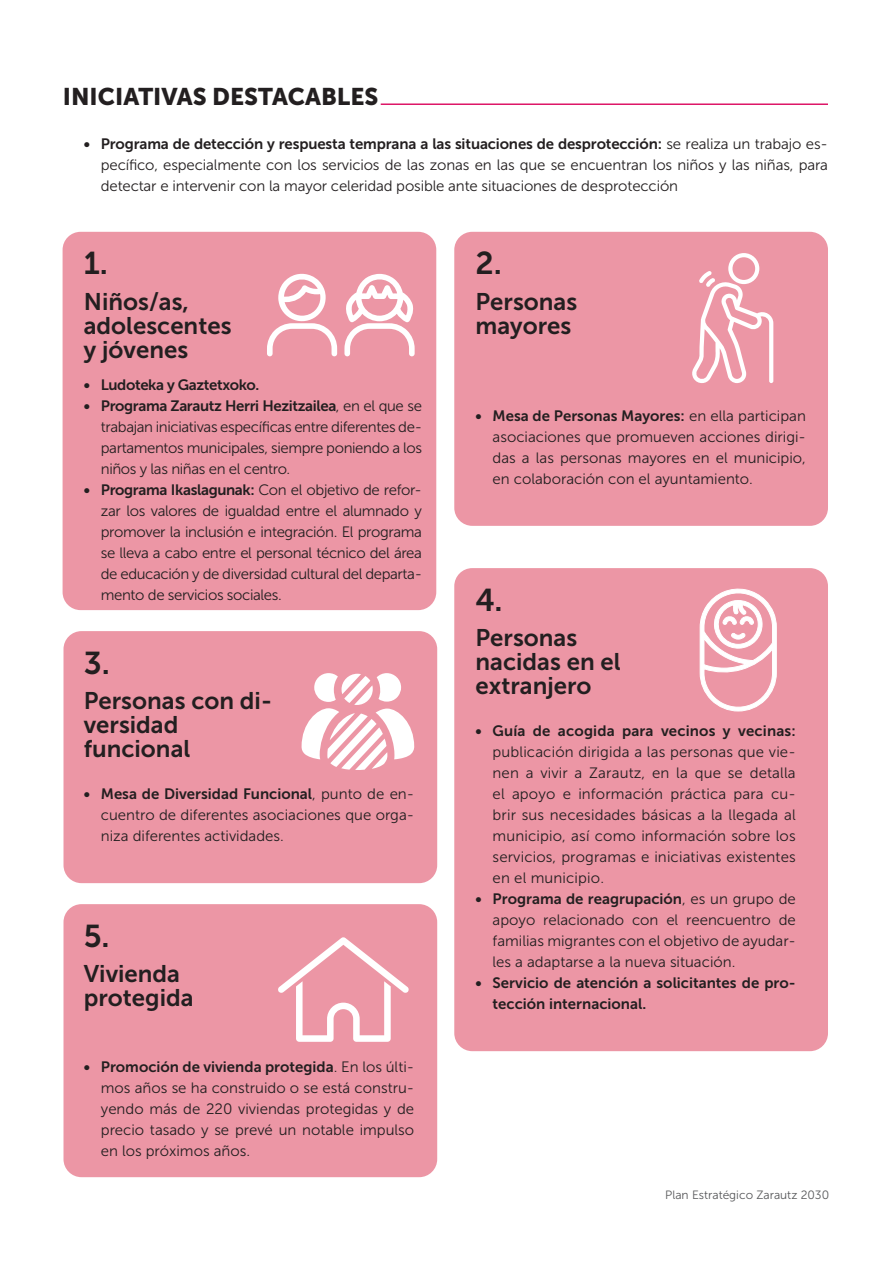
<style>
.page{position:relative;width:893px;height:1263px;background:#fff}
.page>*{position:absolute;margin:0;border:0;box-sizing:border-box;transform-origin:0 0}
.t1{font:31.5px "Museo Sans 700";color:#231f20}
.t2{font:24px/24px "Museo Sans 700";color:#231f20}
.t3{font:24px "Museo Sans 900";color:#231f20}
.t4{font:15px/21px "Museo Sans 300";letter-spacing:-.005em;color:#231f20;text-align:justify}
.t5{font:15px/21px "Museo Sans 700";color:#231f20}
.t6{font:15px "Museo Sans 700";letter-spacing:-.025em;color:#231f20}
.t7{font:12px "Museo Sans 300";color:#57585a}
.s1{font-family:"Museo Sans 300"}
</style>
<div class="page">
<hr style="left:381px;top:103px;width:447px;height:2px;background:#dd1667">
<div style="left:63px;top:232px;width:373px;height:378px;background:#ec96a5;border-radius:18px"></div>
<div style="left:63px;top:631px;width:374px;height:252px;background:#ec96a5;border-radius:18px"></div>
<div style="left:63px;top:904px;width:374px;height:273px;background:#ec96a5;border-radius:18px"></div>
<div style="left:454px;top:568px;width:374px;height:483px;background:#ec96a5;border-radius:18px"></div>
<div style="left:454px;top:232px;width:374px;height:294px;background:#ec96a5;border-radius:18px"></div>
<svg style="left:267px;top:274px;width:70px;height:82px"></svg>
<svg style="left:344px;top:274px;width:71px;height:82px"></svg>
<svg style="left:692px;top:253px;width:81px;height:130px"></svg>
<svg style="left:302px;top:673px;width:112px;height:97px"></svg>
<svg style="left:278px;top:937px;width:131px;height:105px"></svg>
<svg style="left:700px;top:588px;width:77px;height:123px"></svg>
<h2 class="t3" style="left:63px;top:83px;width:317px">INICIATIVAS DESTACABLES</h2>
<p class="t5" style="left:84px;top:133px;width:746px">• Programa de detección y respuesta temprana a las situaciones de desprotección: <span class="s1">se realiza un trabajo es-</span></p>
<p class="t4" style="left:101px;top:154px;width:729px">pecífico, especialmente con los servicios de las zonas en las que se encuentran los niños y las niñas, para detectar e intervenir con la mayor celeridad posible ante situaciones de desprotección</p>
<h1 class="t1" style="left:84px;top:246px;width:26px">1.</h1>
<h2 class="t2" style="left:84px;top:289px;width:149px">Niños/as, adolescentes y jóvenes</h2>
<p class="t6" style="left:84px;top:376px;width:177px">• Ludoteka y Gaztetxoko.</p>
<p class="t6" style="left:84px;top:397px;width:340px">• Programa Zarautz Herri Hezitzailea<span class="s1">, en el que se</span></p>
<p class="t4" style="left:101px;top:416px;width:323px">trabajan iniciativas específicas entre diferentes de&shy;partamentos municipales, siempre poniendo a los niños y las niñas en el centro.</p>
<p class="t6" style="left:84px;top:481px;width:340px">• Programa Ikaslagunak: <span class="s1">Con el objetivo de refor-</span></p>
<p class="t4" style="left:101px;top:500px;width:323px">zar los valores de igualdad entre el alumnado y promover la inclusión e integración. El programa se lleva a cabo entre el personal técnico del área de educación y de diversidad cultural del departa&shy;mento de servicios sociales.</p>
<h1 class="t1" style="left:84px;top:645px;width:27px">3.</h1>
<h2 class="t2" style="left:84px;top:689px;width:190px">Personas con di&shy;versidad funcional</h2>
<p class="t5" style="left:84px;top:784px;width:332px">• Mesa de Diversidad Funcional<span class="s1">, punto de en-</span></p>
<p class="t4" style="left:101px;top:805px;width:315px">cuentro de diferentes asociaciones que orga&shy;niza diferentes actividades.</p>
<h1 class="t1" style="left:84px;top:918px;width:27px">5.</h1>
<h2 class="t2" style="left:84px;top:962px;width:111px">Vivienda protegida</h2>
<p class="t5" style="left:84px;top:1057px;width:332px">• Promoción de vivienda protegida<span class="s1">. En los últi-</span></p>
<p class="t4" style="left:101px;top:1078px;width:315px">mos años se ha construido o se está constru&shy;yendo más de 220 viviendas protegidas y de precio tasado y se prevé un notable impulso en los próximos años.</p>
<h1 class="t1" style="left:476px;top:246px;width:28px">2.</h1>
<h2 class="t2" style="left:476px;top:289px;width:103px">Personas mayores</h2>
<p class="t5" style="left:476px;top:405px;width:332px">• Mesa de Personas Mayores: <span class="s1">en ella participan</span></p>
<p class="t4" style="left:493px;top:426px;width:315px">asociaciones que promueven acciones dirigi&shy;das a las personas mayores en el municipio, en colaboración con el ayuntamiento.</p>
<h1 class="t1" style="left:476px;top:582px;width:29px">4.</h1>
<h2 class="t2" style="left:476px;top:626px;width:147px">Personas nacidas en el extranjero</h2>
<p class="t5" style="left:476px;top:721px;width:322px">• Guía de acogida para vecinos y vecinas:</p>
<p class="t4" style="left:493px;top:742px;width:305px">publicación dirigida a las personas que vie&shy;nen a vivir a Zarautz, en la que se detalla el apoyo e información práctica para cu&shy;brir sus necesidades básicas a la llegada al municipio, así como información sobre los servicios, programas e iniciativas existentes en el municipio.</p>
<p class="t5" style="left:476px;top:889px;width:322px">• Programa de reagrupación<span class="s1">, es un grupo de</span></p>
<p class="t4" style="left:493px;top:910px;width:305px">apoyo relacionado con el reencuentro de familias migrantes con el objetivo de ayudar&shy;les a adaptarse a la nueva situación.</p>
<p class="t5" style="left:493px;top:973px;width:305px;text-indent:-17px">• Servicio de atención a solicitantes de pro&shy;tección internacional.</p>
<p class="t7" style="left:665px;top:1188px;width:165px">Plan Estratégico Zarautz 2030</p>
</div>
